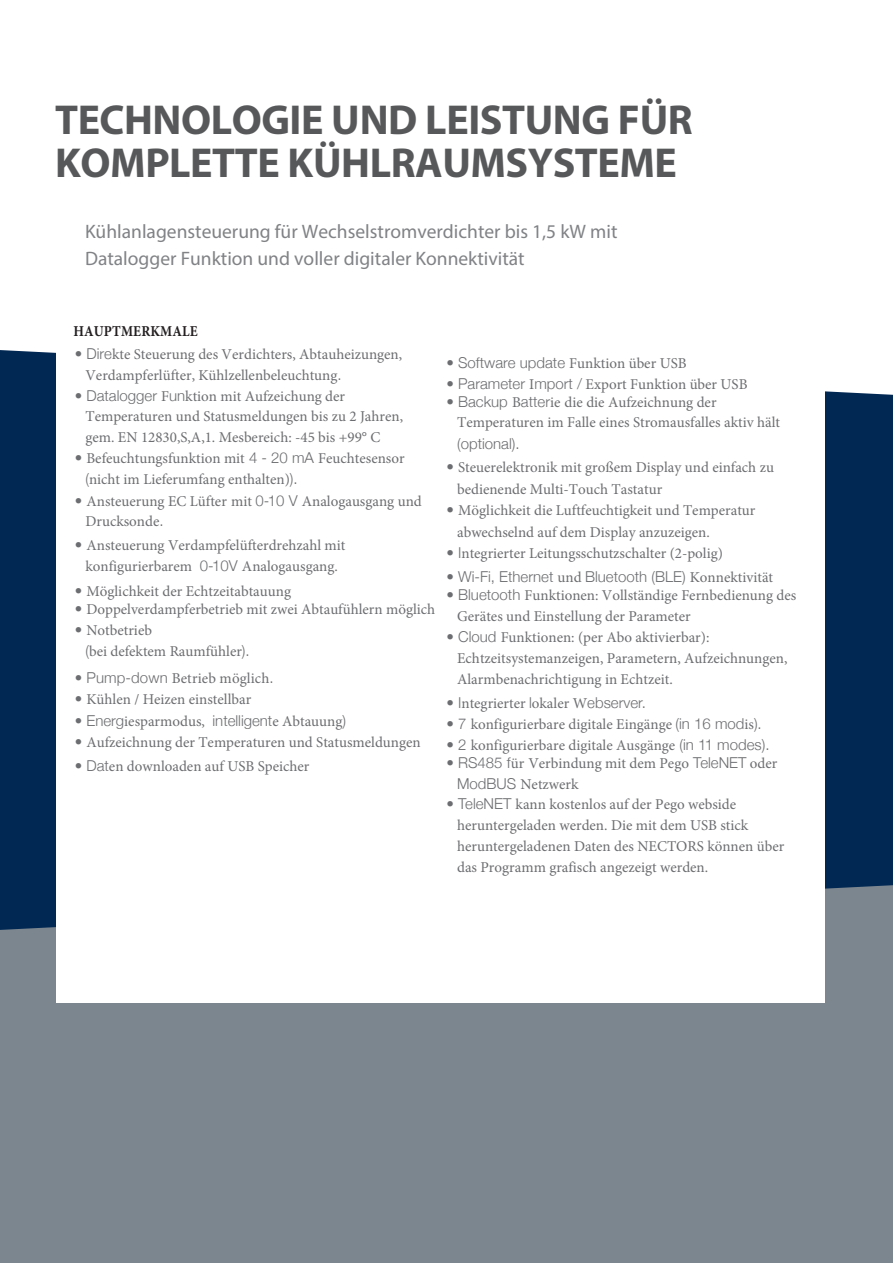
<style>
.page{position:relative;width:893px;height:1263px;background:#fff}
.page>*{position:absolute;margin:0;border:0;box-sizing:border-box;transform-origin:0 0}
.titoli{font:700 42px/42.9px "Myriad Pro";letter-spacing:-.01em;color:#57585a}
.t1{font:19.5px/27px "Myriad Pro";color:#808285}
.titoli-2{font:700 15.15px "Minion Pro";letter-spacing:.01em;color:#231f20;scale:.9 1}
.elenco01{font:15px/20.9px "Minion Pro";color:#6c6d70}
.elenco01-2{font:300 15px "Helvetica Neue";color:#6c6d70}
.s1{font-family:"Helvetica Neue";font-weight:300}
.s2{font-family:"Minion Pro";font-weight:400}
</style>
<div class="page">
<div style="left:0;top:350px;width:893px;height:535px;background:#002853"></div>
<div style="left:0;top:885px;width:893px;height:378px;background:#7b868e"></div>
<div style="left:56px;top:304px;width:768px;height:699px;background:#fff"></div>
<p class="titoli" style="left:55px;top:97px;width:639px">TECHNOLOGIE UND LEISTUNG FÜR<br>KOMPLETTE KÜHLRAUMSYSTEME</p>
<p class="t1" style="left:85px;top:218px;width:534px">Kühlanlagensteuerung für Wechselstromverdichter bis 1,5 kW mit<br>Datalogger Funktion und voller digitaler Konnektivität</p>
<p class="titoli-2" style="left:73px;top:321px;width:140px">HAUPTMERKMALE</p>
<p class="elenco01" style="left:85px;top:344px;width:318px;text-indent:-11px"><span class="s1">• Dire</span>kte Steuerung des Verdichters, Abtauheizungen,<br>Verdampferlüfter, Kühlzellenbeleuchtung<span class="s1">.</span></p>
<p class="elenco01" style="left:85px;top:387px;width:319px;line-height:20.2px;text-indent:-11px"><span class="s1">• Datalogger</span> F<span class="s1">un</span>ktion mit Aufzeichung der<br>Temperaturen und Statusmeldungen bis zu 2 Jahren, gem. EN 12830,S,A,1. Mesbereich: -45 bis +99° C</p>
<p class="elenco01" style="left:85px;top:448px;width:321px;text-indent:-11px"><span class="s1">•</span> Befeuchtungsfunktion mit <span class="s1">4 - 20 mA</span> Feuchtesensor <span class="s1">(</span>nicht im Lieferumfang enthalten)<span class="s1">).</span></p>
<p class="elenco01" style="left:85px;top:490px;width:338px;text-indent:-11px"><span class="s1">•</span> Ansteuerung EC Lüfter mit <span class="s1">0-10 V</span> Analogausgang und<br>Drucksonde<span class="s1">.</span></p>
<p class="elenco01" style="left:75px;top:534px;width:272px;line-height:21.6px;text-align:center"><span class="s1">•</span> Ansteuerung Verdampfelüfterdrehzahl mit konfigurierbarem <span class="s1">0-10V</span> Analogausgang.</p>
<p class="elenco01" style="left:75px;top:581px;width:218px"><span class="s1">•</span> Möglichkeit der Echtzeitabtauung</p>
<p class="elenco01" style="left:75px;top:599px;width:362px"><span class="s1">•</span> Doppelverdampferbetrieb mit zwei Abtaufühlern möglich</p>
<p class="elenco01" style="left:85px;top:619px;width:166px;line-height:21.5px;text-indent:-11px"><span class="s1">•</span> Notbetrieb<br><span class="s1">(</span>bei defektem Raumfühler<span class="s1">).</span></p>
<p class="elenco01" style="left:75px;top:668px;width:200px"><span class="s1">• Pump-down</span> Betrieb möglich<span class="s1">.</span></p>
<p class="elenco01" style="left:75px;top:689px;width:178px"><span class="s1">•</span> Kühlen / Heizen einstellbar</p>
<p class="elenco01" style="left:75px;top:711px;width:273px"><span class="s1">• Energ</span>iesparmodus, <span class="s1">intelligent</span>e Abtauung<span class="s1">)</span></p>
<p class="elenco01" style="left:75px;top:732px;width:347px"><span class="s1">•</span> Aufzeichnung der Temperaturen und Statusmeldungen</p>
<p class="elenco01" style="left:75px;top:756px;width:236px"><span class="s1">• Dat</span>en downloaden auf USB Speicher</p>
<p class="elenco01-2" style="left:446px;top:354px;width:242px">• Software update <span class="s2">Funktion über USB</span></p>
<p class="elenco01" style="left:446px;top:374px;width:303px"><span class="s1">• Parameter</span> I<span class="s1">mport /</span> Export Funktion über USB</p>
<p class="elenco01" style="left:457px;top:392px;width:324px;line-height:20.2px;text-indent:-11px"><span class="s1">• Backup</span> B<span class="s1">atter</span>ie die die Aufzeichnung der<br>Temperaturen im Falle eines Stromausfalles aktiv hält</p>
<p class="elenco01-2" style="left:457px;top:435px;width:64px">(optional).</p>
<p class="elenco01" style="left:457px;top:457px;width:318px;line-height:21.5px;text-indent:-11px"><span class="s1">•</span> Steuerelektronik mit großem Display und einfach zu bedienende Multi-Touch Tastatur</p>
<p class="elenco01" style="left:457px;top:500px;width:300px;line-height:21.6px;text-indent:-11px"><span class="s1">•</span> Möglichkeit die Luftfeuchtigkeit und Temperatur abwechselnd auf dem Display anzuzeigen.</p>
<p class="elenco01" style="left:446px;top:543px;width:278px"><span class="s1">• I</span>ntegrierter Leitungsschutzschalter (2-polig)</p>
<p class="elenco01-2" style="left:446px;top:568px;width:328px">• Wi-Fi, Ethernet <span class="s2">und</span> Bluetooth (BLE) <span class="s2">Konnektivität</span></p>
<p class="elenco01" style="left:457px;top:585px;width:341px;line-height:20.2px;text-indent:-11px"><span class="s1">• Bluetooth</span> Funktionen: Vollständige Fernbedienung des<br>Gerätes und Einstellung der Parameter</p>
<p class="elenco01" style="left:457px;top:627px;width:332px;text-indent:-11px"><span class="s1">• Cloud</span> Funktionen: (per Abo aktivierbar):<br>Echtzeitsystemanzeigen, Parametern, Aufzeichnungen,<br>Alarmbenachrichtigung in Echtzeit.</p>
<p class="elenco01" style="left:446px;top:692px;width:201px"><span class="s1">• I</span>ntegrierter <span class="s1">l</span>okaler W<span class="s1">ebserver.</span></p>
<p class="elenco01" style="left:446px;top:713px;width:317px"><span class="s1">• 7</span> konfigurierbare digitale Eingänge <span class="s1">(in 16 mod</span>is<span class="s1">).</span></p>
<p class="elenco01" style="left:446px;top:734px;width:324px"><span class="s1">• 2</span> konfigurierbare digitale Ausgänge <span class="s1">(in 11 modes).</span></p>
<p class="elenco01" style="left:457px;top:752px;width:322px;text-indent:-11px"><span class="s1">• RS485 f</span>ür Verbindung mit dem Pego <span class="s1">TeleNET</span> oder<br><span class="s1">ModBUS</span> Netzwerk</p>
<p class="elenco01" style="left:457px;top:794px;width:329px;text-indent:-11px"><span class="s1">• TeleNET</span> kann kostenlos auf der Pego webside heruntergeladen werden. Die mit dem USB stick heruntergeladenen Daten des NECTORS können über das Programm grafisch angezeigt werden.</p>
</div>
